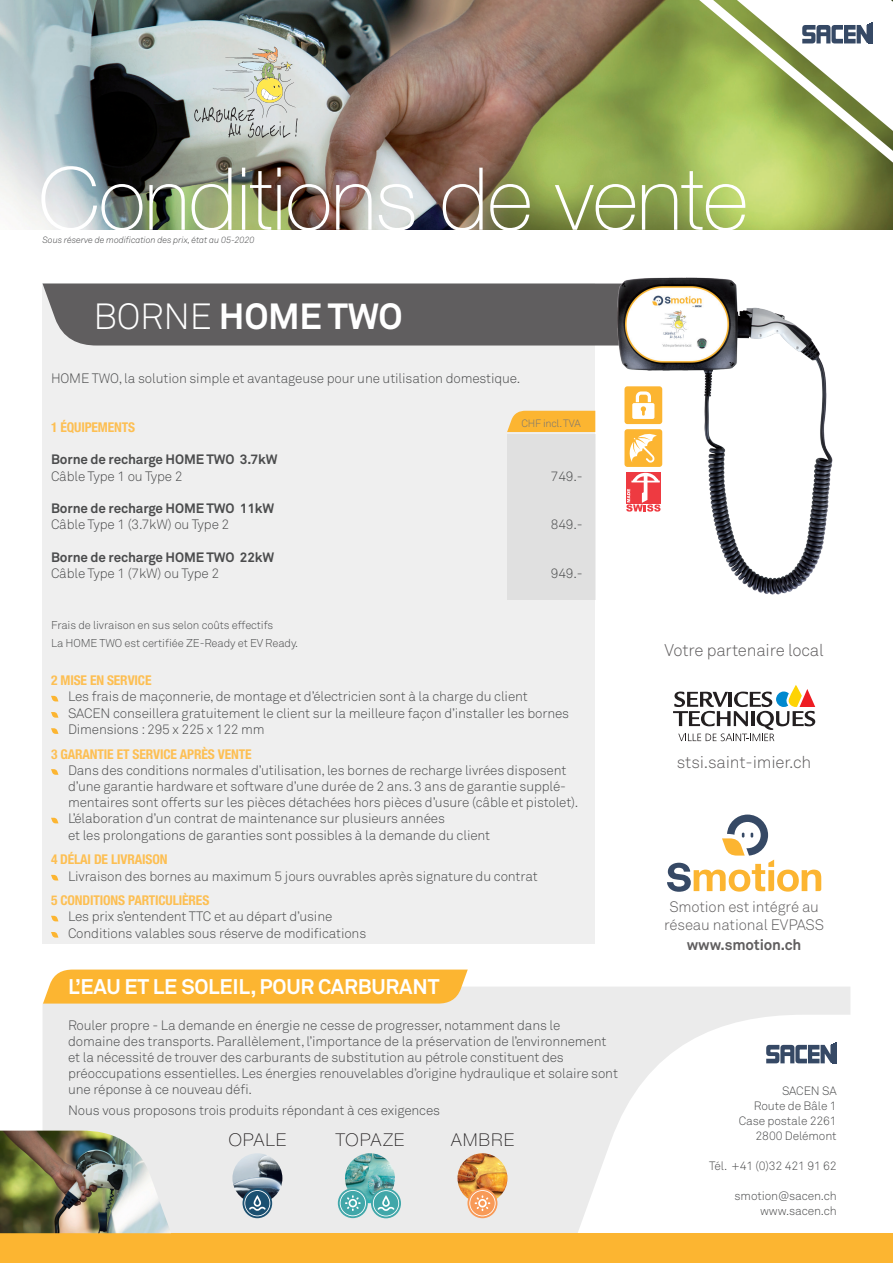
<style>
.page{position:relative;width:893px;height:1263px;background:#fff}
.page>*{position:absolute;margin:0;border:0;box-sizing:border-box;transform-origin:0 0}
.t1{font:100 87px "Helvetica Neue";letter-spacing:-.01em;color:#fff}
.t2{font:700 36px "Akkurat";letter-spacing:-.01em;color:#fff}
.t3{font:700 21px "Akkurat";letter-spacing:-.01em;color:#fff}
.t4{font:100 17.7px "Helvetica Neue";letter-spacing:.085em;color:#231f20}
.t5{font:300 16.8px "Akkurat";letter-spacing:-.01em;color:#605e5f}
.t6{font:300 15px/18.6px "Akkurat";letter-spacing:-.01em;color:#605e5f;text-align:center}
.t7{font:700 15px "Akkurat";letter-spacing:-.01em;color:#605e5f}
.t8{font:300 13.5px/16.2px "Akkurat";letter-spacing:-.01em;color:#4b4c4d}
.t9{font:700 condensed 13.5px "Helvetica Neue";letter-spacing:-.01em;color:#fdbf53}
.t10{font:700 13.5px "Akkurat";letter-spacing:-.01em;color:#4b4c4d}
.t11{font:300 12px/15px "Akkurat";letter-spacing:-.01em;color:#4b4c4d;text-align:right}
.t12{font:300 11.25px/17.4px "Akkurat";letter-spacing:-.01em;color:#4b4c4d}
.t13{font:300 10.5px "Akkurat";letter-spacing:-.02em;color:#747475}
.t14{font:italic 300 9px "Akkurat";letter-spacing:-.01em;color:#4b4c4d}
.s1{font-weight:300}
</style>
<div class="page">
<img style="left:0;top:0;width:508px;height:230px">
<svg style="left:508px;top:0;width:385px;height:420px"></svg>
<div style="left:43px;top:284px;width:552px;height:660px;background:#efefef"></div>
<div style="left:43px;top:284px;width:559px;height:61px;background:#605e5f"></div>
<img style="left:602px;top:251px;width:265px;height:344px">
<div style="left:43px;top:987px;width:807px;height:246px;background:#ebebeb"></div>
<svg style="left:553px;top:1015px;width:297px;height:218px"></svg>
<svg style="left:766px;top:1042px;width:71px;height:21px"></svg>
<svg style="left:802px;top:22px;width:71px;height:21px"></svg>
<div style="left:0;top:1233px;width:893px;height:30px;background:#fcb531"></div>
<div style="left:43px;top:969px;width:425px;height:34px;background:#fcb531"></div>
<svg style="left:667px;top:814px;width:154px;height:78px"></svg>
<svg style="left:194px;top:47px;width:104px;height:91px;background:#cbcfc7"></svg>
<svg style="left:51px;top:696px;width:7px;height:5px"></svg>
<svg style="left:51px;top:712px;width:7px;height:6px"></svg>
<svg style="left:51px;top:728px;width:7px;height:6px"></svg>
<svg style="left:51px;top:769px;width:7px;height:6px"></svg>
<svg style="left:51px;top:818px;width:7px;height:5px"></svg>
<svg style="left:51px;top:875px;width:7px;height:5px"></svg>
<svg style="left:51px;top:916px;width:7px;height:5px"></svg>
<svg style="left:51px;top:932px;width:7px;height:6px"></svg>
<div style="left:507px;top:411px;width:88px;height:21px;background:#fcb531"></div>
<div style="left:507px;top:434px;width:88px;height:166px;background:#e0e0e0"></div>
<img style="left:345px;top:1153px;width:50px;height:50px;border-radius:25px">
<svg style="left:371px;top:1188px;width:30px;height:30px"></svg>
<svg style="left:373px;top:1190px;width:26px;height:26px"></svg>
<svg style="left:338px;top:1188px;width:30px;height:30px"></svg>
<svg style="left:340px;top:1190px;width:26px;height:26px"></svg>
<img style="left:457px;top:1153px;width:50px;height:50px;border-radius:25px">
<svg style="left:467px;top:1188px;width:30px;height:30px"></svg>
<svg style="left:469px;top:1190px;width:27px;height:26px"></svg>
<img style="left:232px;top:1153px;width:50px;height:50px;border-radius:25px">
<svg style="left:243px;top:1188px;width:29px;height:30px"></svg>
<svg style="left:244px;top:1190px;width:26px;height:26px"></svg>
<img style="left:0;top:1130px;width:171px;height:103px">
<div style="left:626px;top:472px;width:34px;height:31px;background:#ee3a41"></div>
<svg style="left:626px;top:473px;width:34px;height:39px"></svg>
<div style="left:624px;top:386px;width:38px;height:38px;background:#fcb531;border-radius:3px"></div>
<svg style="left:632px;top:391px;width:22px;height:28px"></svg>
<div style="left:624px;top:429px;width:38px;height:38px;background:#fcb531;border-radius:3px"></div>
<svg style="left:629px;top:433px;width:28px;height:30px"></svg>
<svg style="left:673px;top:685px;width:142px;height:56px"></svg>
<h1 class="t1" style="left:38px;top:150px;width:711px">Conditions de vente</h1>
<p class="t14" style="left:43px;top:235px;width:214px">Sous réserve de modification des prix, état au 05-2020</p>
<h2 class="t2" style="left:94px;top:293px;width:311px"><span class="s1">BORNE</span> HOME TWO</h2>
<p class="t8" style="left:51px;top:371px;width:471px">HOME TWO, la solution simple et avantageuse pour une utilisation domestique.</p>
<p class="t9" style="left:51px;top:419px;width:86px">1 ÉQUIPEMENTS</p>
<p class="t10" style="left:51px;top:451px;width:228px">Borne de recharge HOME TWO 3.7kW</p>
<p class="t8" style="left:51px;top:468px;width:133px">Câble Type 1 ou Type 2</p>
<p class="t10" style="left:51px;top:500px;width:225px">Borne de recharge HOME TWO 11kW</p>
<p class="t8" style="left:51px;top:517px;width:180px">Câble Type 1 (3.7kW) ou Type 2</p>
<p class="t10" style="left:51px;top:548px;width:225px">Borne de recharge HOME TWO 22kW</p>
<p class="t8" style="left:51px;top:565px;width:169px">Câble Type 1 (7kW) ou Type 2</p>
<p class="t12" style="left:51px;top:617px;width:249px">Frais de livraison en sus selon coûts effectifs<br>La HOME TWO est certifiée ZE-Ready et EV Ready.</p>
<p class="t13" style="left:522px;top:417px;width:61px">CHF incl. TVA</p>
<p class="t8" style="left:551px;top:468px;width:33px">749.-</p>
<p class="t8" style="left:551px;top:517px;width:33px">849.-</p>
<p class="t8" style="left:551px;top:565px;width:33px">949.-</p>
<p class="t9" style="left:51px;top:672px;width:102px">2 MISE EN SERVICE</p>
<p class="t8" style="left:68px;top:689px;width:503px">Les frais de maçonnerie, de montage et d’électricien sont à la charge du client<br>SACEN conseillera gratuitement le client sur la meilleure façon d’installer les bornes<br>Dimensions : 295 x 225 x 122 mm</p>
<p class="t9" style="left:51px;top:746px;width:202px">3 GARANTIE ET SERVICE APRÈS VENTE</p>
<p class="t8" style="left:68px;top:762px;width:512px">Dans des conditions normales d’utilisation, les bornes de recharge livrées disposent d’une garantie hardware et software d’une durée de 2 ans. 3 ans de garantie supplé&shy;mentaires sont offerts sur les pièces détachées hors pièces d’usure (câble et pistolet).<br>L’élaboration d’un contrat de maintenance sur plusieurs années<br>et les prolongations de garanties sont possibles à la demande du client</p>
<p class="t9" style="left:51px;top:851px;width:118px">4 DÉLAI DE LIVRAISON</p>
<p class="t8" style="left:68px;top:868px;width:471px">Livraison des bornes au maximum 5 jours ouvrables après signature du contrat</p>
<p class="t9" style="left:51px;top:892px;width:160px">5 CONDITIONS PARTICULIÈRES</p>
<p class="t8" style="left:68px;top:909px;width:300px">Les prix s’entendent TTC et au départ d’usine<br>Conditions valables sous réserve de modifications</p>
<h3 class="t3" style="left:68px;top:973px;width:373px">L’EAU ET LE SOLEIL, POUR CARBURANT</h3>
<p class="t8" style="left:68px;top:1017px;width:551px">Rouler propre - La demande en énergie ne cesse de progresser, notamment dans le<br>domaine des transports. Parallèlement, l’importance de la préservation de l’environnement et la nécessité de trouver des carburants de substitution au pétrole constituent des préoccupations essentielles. Les énergies renouvelables d’origine hydraulique et solaire sont une réponse à ce nouveau défi.</p>
<p class="t8" style="left:68px;top:1102px;width:373px">Nous vous proposons trois produits répondant à ces exigences</p>
<h3 class="t4" style="left:229px;top:1130px;width:59px">OPALE</h3>
<h3 class="t4" style="left:336px;top:1130px;width:70px">TOPAZE</h3>
<h3 class="t4" style="left:451px;top:1130px;width:64px">AMBRE</h3>
<p class="t5" style="left:664px;top:640px;width:161px">Votre partenaire local</p>
<p class="t5" style="left:677px;top:752px;width:136px">stsi.saint-imier.ch</p>
<p class="t6" style="left:664px;top:897px;width:161px">Smotion est intégré au réseau national EVPASS</p>
<p class="t7" style="left:687px;top:935px;width:116px">www.smotion.ch</p>
<p class="t11" style="left:739px;top:1083px;width:99px">SACEN SA<br>Route de Bâle 1<br>Case postale 2261<br>2800 Delémont</p>
<p class="t11" style="left:709px;top:1158px;width:129px">Tél. +41 (0)32 421 91 62</p>
<p class="t11" style="left:735px;top:1188px;width:104px">smotion@sacen.ch www.sacen.ch</p>
</div>
